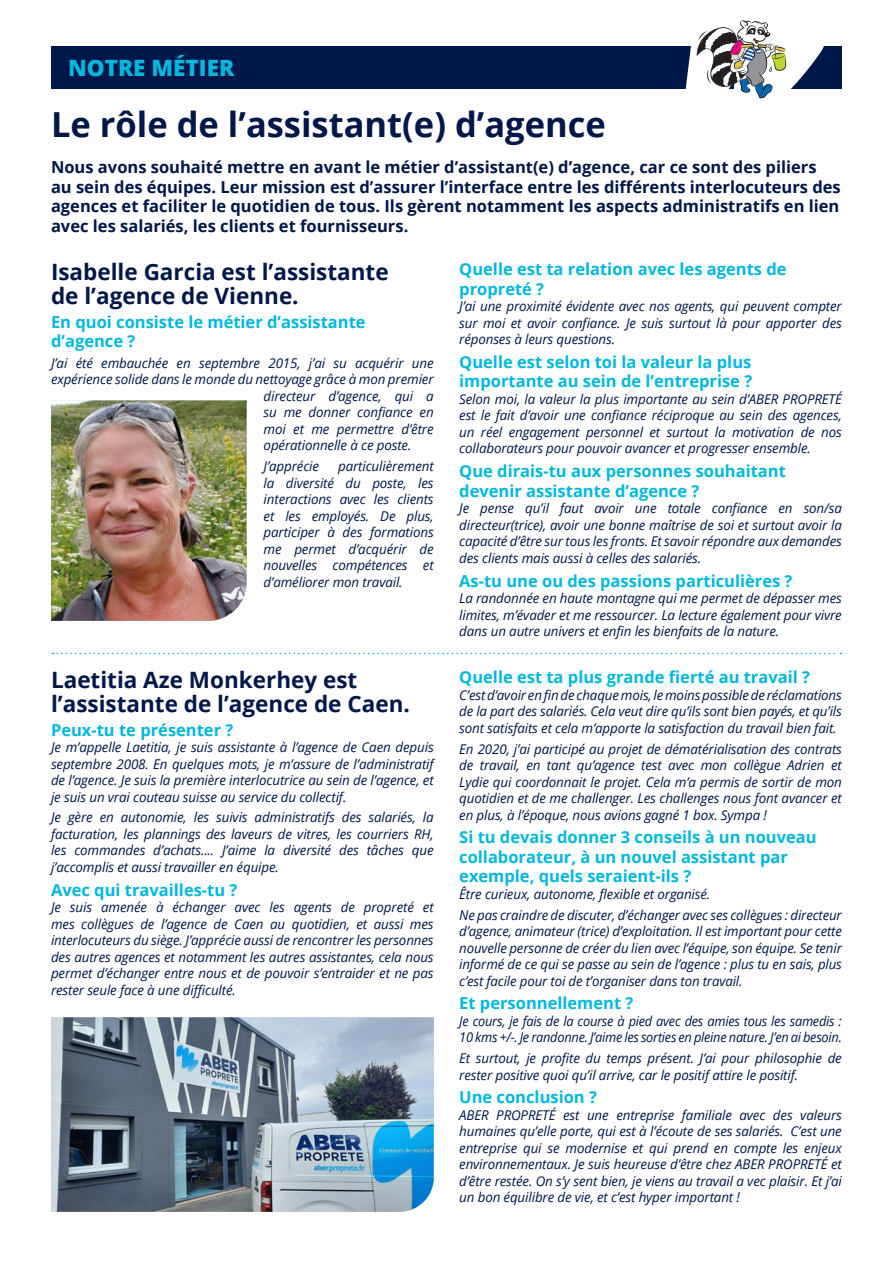
<style>
.page{position:relative;width:893px;height:1263px;background:#fff}
.page>*{position:absolute;margin:0;border:0;box-sizing:border-box;transform-origin:0 0}
.t1{font:700 34.5px "Open Sans";color:#00174a}
.t2{font:700 22.5px/24px "Open Sans";color:#00174a}
.t3{font:800 22.5px "Open Sans";color:#00b8de}
.t4{font:700 16.5px/19.5px "Open Sans";color:#00b8de}
.t5{font:700 16.5px/19.5px "Open Sans";color:#00174a}
.t6{font:italic 13.5px/16.5px "Open Sans";letter-spacing:-.01em;color:#00174a;text-align:justify}
.t7{font:italic 13.5px/16.5px "Open Sans";letter-spacing:-.01em;color:#00174a;scale:.95 1}
</style>
<div class="page">
<div style="left:51px;top:46px;width:791px;height:43px;background:#00174a"></div>
<svg style="left:685px;top:19px;width:139px;height:80px"></svg>
<img style="left:51px;top:400px;width:196px;height:221px">
<img style="left:51px;top:1017px;width:383px;height:195px">
<svg style="left:53px;top:653px;width:788px;height:1px"></svg>
<h2 class="t3" style="left:68px;top:51px;width:168px">NOTRE MÉTIER</h2>
<h1 class="t1" style="left:51px;top:100px;width:556px">Le rôle de l’assistant(e) d’agence</h1>
<p class="t5" style="left:51px;top:157px;width:791px">Nous avons souhaité mettre en avant le métier d’assistant(e) d’agence, car ce sont des piliers au sein des équipes. Leur mission est d’assurer l’interface entre les différents interlocuteurs des agences et faciliter le quotidien de tous. Ils gèrent notamment les aspects administratifs en lien avec les salariés, les clients et fournisseurs.</p>
<h2 class="t2" style="left:51px;top:259px;width:339px">Isabelle Garcia est l’assistante de l’agence de Vienne.</h2>
<p class="t4" style="left:51px;top:311px;width:316px">En quoi consiste le métier d’assistante d’agence ?</p>
<p class="t6" style="left:51px;top:354px;width:384px">J’ai été embauchée en septembre 2015, j’ai su acquérir une</p>
<p class="t6" style="left:51px;top:371px;width:384px">expérience solide dans le monde du nettoyage grâce à mon premier</p>
<p class="t6" style="left:264px;top:387px;width:172px">directeur d’agence, qui a</p>
<p class="t6" style="left:264px;top:404px;width:172px">su me donner confiance en</p>
<p class="t6" style="left:264px;top:420px;width:172px">moi et me permettre d’être</p>
<p class="t6" style="left:264px;top:437px;width:149px">opérationnelle à ce poste.</p>
<p class="t6" style="left:264px;top:457px;width:57px">J’apprécie</p>
<p class="t6" style="left:264px;top:457px;width:172px;text-indent:75px">particulièrement la diversité du poste, les interactions avec les clients et les employés. De plus, participer à des formations me permet d’acquérir de nouvelles compétences et d’améliorer mon travail.</p>
<h2 class="t2" style="left:51px;top:667px;width:360px">Laetitia Aze Monkerhey est l’assistante de l’agence de Caen.</h2>
<p class="t4" style="left:51px;top:719px;width:184px">Peux-tu te présenter ?</p>
<p class="t6" style="left:51px;top:739px;width:384px">Je m’appelle Laetitia, je suis assistante à l’agence de Caen depuis septembre 2008. En quelques mots, je m’assure de l’administratif de l’agence. Je suis la première interlocutrice au sein de l’agence, et je suis un vrai couteau suisse au service du collectif.</p>
<p class="t6" style="left:51px;top:809px;width:384px">Je gère en autonomie, les suivis administratifs des salariés, la facturation, les plannings des laveurs de vitres, les courriers RH, les commandes d’achats.... J’aime la diversité des tâches que j’accomplis et aussi travailler en équipe.</p>
<p class="t4" style="left:51px;top:879px;width:188px">Avec qui travailles-tu ?</p>
<p class="t6" style="left:51px;top:899px;width:384px">Je suis amenée à échanger avec les agents de propreté et mes collègues de l’agence de Caen au quotidien, et aussi mes interlocuteurs du siège. J’apprécie aussi de rencontrer les personnes des autres agences et notamment les autres assistantes, cela nous permet d’échanger entre nous et de pouvoir s’entraider et ne pas rester seule face à une difficulté.</p>
<p class="t4" style="left:459px;top:259px;width:329px">Quelle est ta relation avec les agents de propreté ?</p>
<p class="t6" style="left:459px;top:298px;width:384px">J’ai une proximité évidente avec nos agents, qui peuvent compter sur moi et avoir confiance. Je suis surtout là pour apporter des réponses à leurs questions.</p>
<p class="t4" style="left:459px;top:352px;width:294px">Quelle est selon toi la valeur la plus importante au sein de l’entreprise ?</p>
<p class="t6" style="left:459px;top:390px;width:384px">Selon moi, la valeur la plus importante au sein d’ABER PROPRETÉ est le fait d’avoir une confiance réciproque au sein des agences, un réel engagement personnel et surtout la motivation de nos collaborateurs pour pouvoir avancer et progresser ensemble.</p>
<p class="t4" style="left:459px;top:461px;width:328px">Que dirais-tu aux personnes souhaitant devenir assistante d’agence ?</p>
<p class="t6" style="left:459px;top:500px;width:384px">Je pense qu’il faut avoir une totale confiance en son/sa directeur(trice), avoir une bonne maîtrise de soi et surtout avoir la capacité d’être sur tous les fronts. Et savoir répondre aux demandes des clients mais aussi à celles des salariés.</p>
<p class="t4" style="left:459px;top:570px;width:335px">As-tu une ou des passions particulières ?</p>
<p class="t6" style="left:459px;top:589px;width:384px">La randonnée en haute montagne qui me permet de dépasser mes limites, m’évader et me ressourcer. La lecture également pour vivre dans un autre univers et enfin les bienfaits de la nature.</p>
<p class="t4" style="left:459px;top:667px;width:352px">Quelle est ta plus grande fierté au travail ?</p>
<p class="t6" style="left:459px;top:686px;width:384px">C’est d’avoir en fin de chaque mois, le moins possible de réclamations de la part des salariés. Cela veut dire qu’ils sont bien payés, et qu’ils sont satisfaits et cela m’apporte la satisfaction du travail bien fait.</p>
<p class="t6" style="left:459px;top:740px;width:384px">En 2020, j’ai participé au projet de dématérialisation des contrats de travail, en tant qu’agence test avec mon collègue Adrien et Lydie qui coordonnait le projet. Cela m’a permis de sortir de mon quotidien et de me challenger. Les challenges nous font avancer et en plus, à l’époque, nous avions gagné 1 box. Sympa !</p>
<p class="t4" style="left:459px;top:827px;width:359px">Si tu devais donner 3 conseils à un nouveau collaborateur, à un nouvel assistant par exemple, quels seraient-ils ?</p>
<p class="t6" style="left:459px;top:883px;width:384px;line-height:20.7px">Être curieux, autonome, flexible et organisé.<br>Ne pas craindre de discuter, d’échanger avec ses collègues : directeur</p>
<p class="t6" style="left:459px;top:922px;width:384px">d’agence, animateur (trice) d’exploitation. Il est important pour cette nouvelle personne de créer du lien avec l’équipe, son équipe. Se tenir informé de ce qui se passe au sein de l’agence : plus tu en sais, plus c’est facile pour toi de t’organiser dans ton travail.</p>
<p class="t4" style="left:459px;top:993px;width:176px">Et personnellement ?</p>
<p class="t7" style="left:459px;top:1012px;width:404px">Je cours, je fais de la course à pied avec des amies tous les samedis :<br>10 kms +/-. Je randonne. J’aime les sorties en pleine nature. J’en ai besoin.</p>
<p class="t6" style="left:459px;top:1049px;width:384px">Et surtout, je profite du temps présent. J’ai pour philosophie de rester positive quoi qu’il arrive, car le positif attire le positif.</p>
<p class="t4" style="left:459px;top:1087px;width:139px">Une conclusion ?</p>
<p class="t6" style="left:459px;top:1106px;width:384px">ABER PROPRETÉ est une entreprise familiale avec des valeurs humaines qu’elle porte, qui est à l’écoute de ses salariés. C’est une entreprise qui se modernise et qui prend en compte les enjeux environnementaux. Je suis heureuse d’être chez ABER PROPRETÉ et d’être restée. On s’y sent bien, je viens au travail a vec plaisir. Et j’ai un bon équilibre de vie, et c’est hyper important !</p>
</div>
